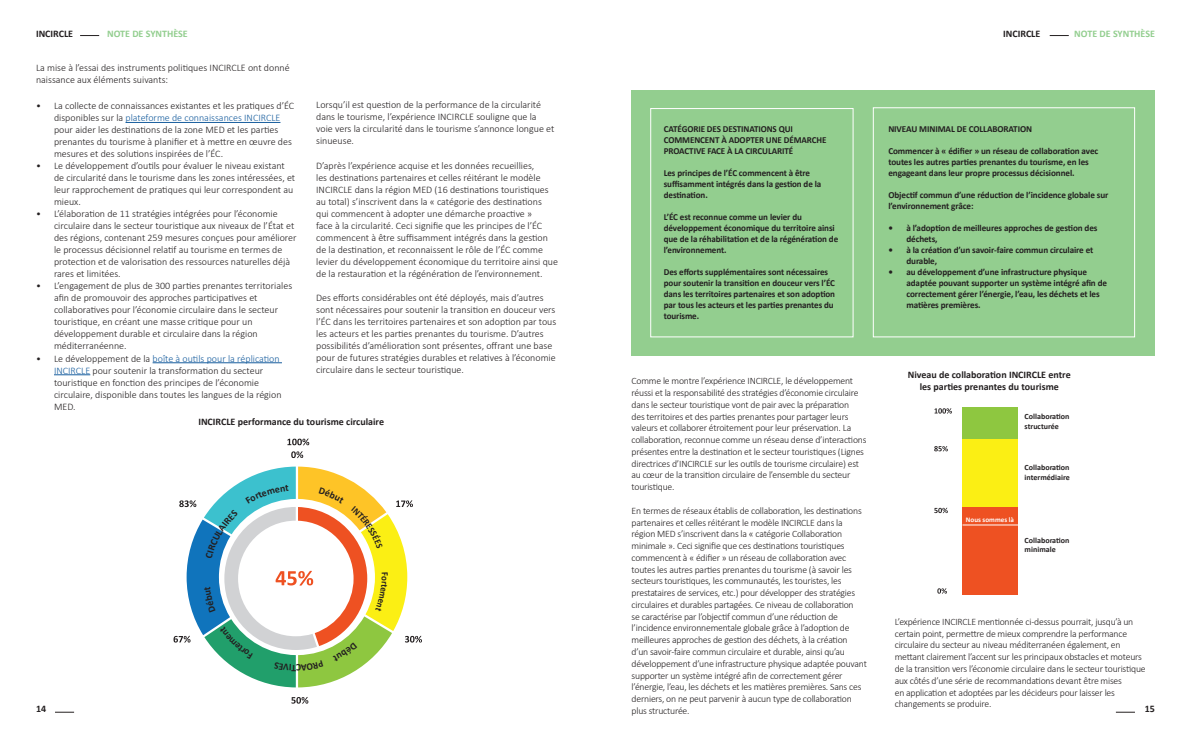
<style>
.page{position:relative;width:1191px;height:738px;background:#fff}
.page>*{position:absolute;margin:0;border:0;box-sizing:border-box;transform-origin:0 0}
.t1{font:300 10px/12px "Calibri";color:#231f20}
.t2{font:700 10px/12px "Calibri";color:#231f20;text-align:center}
.t3{font:700 10px "Calibri";color:#93ce8f}
.t4{font:300 9.8px/11.8px "Calibri";letter-spacing:-.02em;color:#231f20}
.t5{font:700 9.2px/11px "Calibri";letter-spacing:-.01em;color:#231f20}
.t6{font:700 8px/9.6px "Calibri";color:#231f20}
.t7{font:700 7.1px "Calibri";color:#fff}
.s1{color:#175d9e}
</style>
<div class="page">
<svg style="left:80px;top:35px;width:19px;height:1px"></svg>
<svg style="left:1049px;top:35px;width:19px;height:1px"></svg>
<svg style="left:1116px;top:711px;width:19px;height:1px"></svg>
<svg style="left:55px;top:711px;width:19px;height:1px"></svg>
<hr style="left:125px;top:122px;width:155px;height:1px;background:#175d9e">
<hr style="left:153px;top:362px;width:129px;height:1px;background:#175d9e">
<hr style="left:54px;top:374px;width:36px;height:1px;background:#175d9e">
<div style="left:631px;top:90px;width:524px;height:265px;background:#93ce8f"></div>
<div style="left:650px;top:108px;width:203px;height:229px;border:1px solid #fff"></div>
<div style="left:872px;top:107px;width:263px;height:230px;border:1px solid #fff"></div>
<svg style="left:934px;top:408px;width:18px;height:5px"></svg>
<svg style="left:934px;top:446px;width:13px;height:5px"></svg>
<svg style="left:934px;top:507px;width:13px;height:5px"></svg>
<svg style="left:937px;top:588px;width:10px;height:5px"></svg>
<div style="left:962px;top:507px;width:56px;height:87px;background:#ee5122"></div>
<div style="left:962px;top:438px;width:56px;height:69px;background:#fbef14"></div>
<div style="left:962px;top:407px;width:56px;height:31px;background:#8ec740"></div>
<hr style="left:962px;top:524px;width:59px;height:1px;background:#fff">
<svg style="left:287px;top:438px;width:22px;height:7px"></svg>
<svg style="left:291px;top:697px;width:17px;height:6px"></svg>
<svg style="left:291px;top:451px;width:12px;height:6px"></svg>
<svg style="left:173px;top:466px;width:249px;height:221px"></svg>
<p class="t2" style="left:36px;top:27px;width:39px">INCIRCLE</p>
<p class="t3" style="left:107px;top:27px;width:82px">NOTE DE SYNTHÈSE</p>
<p class="t2" style="left:1003px;top:27px;width:39px">INCIRCLE</p>
<p class="t3" style="left:1074px;top:27px;width:82px">NOTE DE SYNTHÈSE</p>
<p class="t1" style="left:36px;top:61px;width:255px">La mise à l’essai des instruments politiques INCIRCLE ont donné naissance aux éléments suivants:</p>
<p class="t1" style="left:54px;top:99px;width:242px;text-indent:-18px">• La collecte de connaissances existantes et les pratiques d’ÉC disponibles sur la <span class="s1">plateforme de connaissances INCIRCLE </span>pour aider les destinations de la zone MED et les parties prenantes du tourisme à planifier et à mettre en œuvre des mesures et des solutions inspirées de l’ÉC.</p>
<p class="t1" style="left:54px;top:159px;width:243px;text-indent:-18px">• Le développement d’outils pour évaluer le niveau existant de circularité dans le tourisme dans les zones intéressées, et leur rapprochement de pratiques qui leur correspondent au mieux.</p>
<p class="t1" style="left:54px;top:207px;width:244px;text-indent:-18px">• L’élaboration de 11 stratégies intégrées pour l’économie circulaire dans le secteur touristique aux niveaux de l’État et des régions, contenant 259 mesures conçues pour améliorer le processus décisionnel relatif au tourisme en termes de protection et de valorisation des ressources naturelles déjà rares et limitées.</p>
<p class="t1" style="left:54px;top:279px;width:240px;text-indent:-18px">• L’engagement de plus de 300 parties prenantes territoriales afin de promouvoir des approches participatives et collaboratives pour l’économie circulaire dans le secteur touristique, en créant une masse critique pour un développement durable et circulaire dans la région méditerranéenne.</p>
<p class="t1" style="left:54px;top:351px;width:229px;text-indent:-18px">• Le développement de la <span class="s1">boîte à outils pour la réplication INCIRCLE</span> pour soutenir la transformation du secteur touristique en fonction des principes de l’économie circulaire, disponible dans toutes les langues de la région MED.</p>
<p class="t1" style="left:316px;top:99px;width:240px">Lorsqu’il est question de la performance de la circularité dans le tourisme, l’expérience INCIRCLE souligne que la voie vers la circularité dans le tourisme s’annonce longue et sinueuse.</p>
<p class="t1" style="left:316px;top:159px;width:243px">D’après l’expérience acquise et les données recueillies,<br>les destinations partenaires et celles réitérant le modèle INCIRCLE dans la région MED (16 destinations touristiques au total) s’inscrivent dans la « catégorie des destinations<br>qui commencent à adopter une démarche proactive »<br>face à la circularité. Ceci signifie que les principes de l’ÉC commencent à être suffisamment intégrés dans la gestion de la destination, et reconnaissent le rôle de l’ÉC comme levier du développement économique du territoire ainsi que de la restauration et la régénération de l’environnement.</p>
<p class="t1" style="left:316px;top:291px;width:242px">Des efforts considérables ont été déployés, mais d’autres sont nécessaires pour soutenir la transition en douceur vers l’ÉC dans les territoires partenaires et son adoption par tous les acteurs et les parties prenantes du tourisme. D’autres possibilités d’amélioration sont présentes, offrant une base pour de futures stratégies durables et relatives à l’économie circulaire dans le secteur touristique.</p>
<p class="t5" style="left:664px;top:123px;width:164px">CATÉGORIE DES DESTINATIONS QUI<br>COMMENCENT À ADOPTER UNE DÉMARCHE<br>PROACTIVE FACE À LA CIRCULARITÉ</p>
<p class="t5" style="left:664px;top:167px;width:159px">Les principes de l’ÉC commencent à être suffisamment intégrés dans la gestion de la destination.</p>
<p class="t5" style="left:664px;top:211px;width:176px">L’ÉC est reconnue comme un levier du développement économique du territoire ainsi que de la réhabilitation et de la régénération de l’environnement.</p>
<p class="t5" style="left:664px;top:266px;width:173px">Des efforts supplémentaires sont nécessaires pour soutenir la transition en douceur vers l’ÉC dans les territoires partenaires et son adoption par tous les acteurs et les parties prenantes du tourisme.</p>
<p class="t5" style="left:888px;top:123px;width:145px">NIVEAU MINIMAL DE COLLABORATION</p>
<p class="t5" style="left:888px;top:145px;width:211px">Commencer à « édifier » un réseau de collaboration avec toutes les autres parties prenantes du tourisme, en les engageant dans leur propre processus décisionnel.</p>
<p class="t5" style="left:888px;top:189px;width:221px">Objectif commun d’une réduction de l’incidence globale sur l’environnement grâce:</p>
<p class="t5" style="left:906px;top:222px;width:193px;text-indent:-18px">• à l’adoption de meilleures approches de gestion des déchets,</p>
<p class="t5" style="left:906px;top:244px;width:188px;text-indent:-18px">• à la création d’un savoir-faire commun circulaire et durable,</p>
<p class="t5" style="left:906px;top:266px;width:202px;text-indent:-18px">• au développement d’une infrastructure physique adaptée pouvant supporter un système intégré afin de correctement gérer l’énergie, l’eau, les déchets et les matières premières.</p>
<p class="t2" style="left:908px;top:368px;width:164px">Niveau de collaboration INCIRCLE entre les parties prenantes du tourisme</p>
<p class="t4" style="left:631px;top:374px;width:236px">Comme le montre l’expérience INCIRCLE, le développement réussi et la responsabilité des stratégies d’économie circulaire dans le secteur touristique vont de pair avec la préparation<br>des territoires et des parties prenantes pour partager leurs valeurs et collaborer étroitement pour leur préservation. La collaboration, reconnue comme un réseau dense d’interactions présentes entre la destination et le secteur touristiques (Lignes directrices d’INCIRCLE sur les outils de tourisme circulaire) est au cœur de la transition circulaire de l’ensemble du secteur touristique.</p>
<p class="t4" style="left:631px;top:503px;width:237px">En termes de réseaux établis de collaboration, les destinations partenaires et celles réitérant le modèle INCIRCLE dans la région MED s’inscrivent dans la « catégorie Collaboration minimale ». Ceci signifie que ces destinations touristiques commencent à « édifier » un réseau de collaboration avec toutes les autres parties prenantes du tourisme (à savoir les secteurs touristiques, les communautés, les touristes, les prestataires de services, etc.) pour développer des stratégies circulaires et durables partagées. Ce niveau de collaboration<br>se caractérise par l’objectif commun d’une réduction de l’incidence environnementale globale grâce à l’adoption de meilleures approches de gestion des déchets, à la création<br>d’un savoir-faire commun circulaire et durable, ainsi qu’au développement d’une infrastructure physique adaptée pouvant supporter un système intégré afin de correctement gérer l’énergie, l’eau, les déchets et les matières premières. Sans ces derniers, on ne peut parvenir à aucun type de collaboration plus structurée.</p>
<p class="t6" style="left:1024px;top:411px;width:46px">Collaboration structurée</p>
<p class="t6" style="left:1024px;top:462px;width:47px">Collaboration intermédiaire</p>
<p class="t2" style="left:198px;top:415px;width:187px">INCIRCLE performance du tourisme circulaire</p>
<p class="t7" style="left:966px;top:515px;width:50px">Nous sommes là</p>
<p class="t6" style="left:1024px;top:534px;width:46px">Collaboration minimale</p>
<p class="t4" style="left:894px;top:614px;width:252px">L’expérience INCIRCLE mentionnée ci-dessus pourrait, jusqu’à un certain point, permettre de mieux comprendre la performance circulaire du secteur au niveau méditerranéen également, en mettant clairement l’accent sur les principaux obstacles et moteurs de la transition vers l’économie circulaire dans le secteur touristique aux côtés d’une série de recommandations devant être mises<br>en application et adoptées par les décideurs pour laisser les changements se produire.</p>
<p class="t2" style="left:36px;top:702px;width:12px">14</p>
<p class="t2" style="left:1144px;top:702px;width:12px">15</p>
</div>
